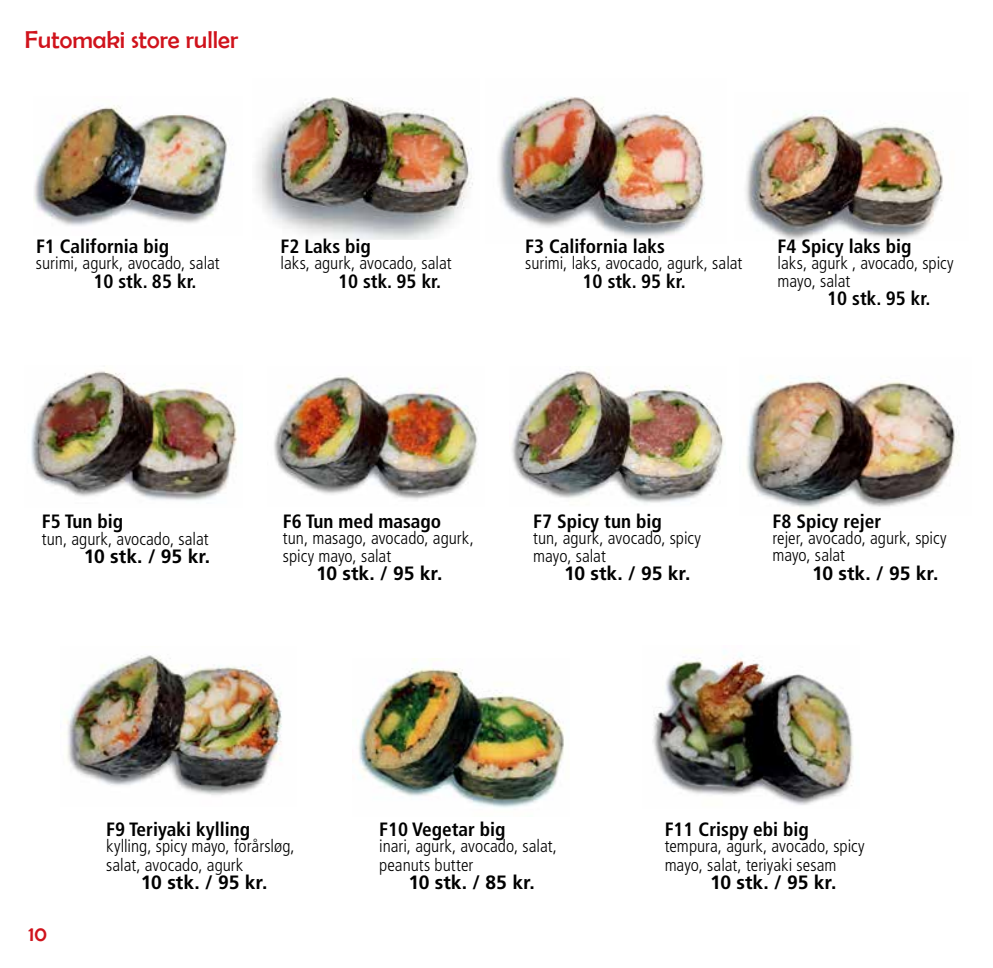
<style>
.page{position:relative;width:993px;height:968px;background:#fff}
.page>*{position:absolute;margin:0;border:0;box-sizing:border-box;transform-origin:0 0}
.t1{font:24.5px "Berlin Sans FB";color:#d0131c}
.t2{font:21px "Berlin Sans FB";color:#d0131c}
.t3{font:700 condensed 19.25px "Frutiger LT Std";color:#000}
.t4{font:700 19.25px "Frutiger LT Std";color:#000}
.t5{font:300 condensed 17.5px/18.4px "Frutiger LT Std";color:#000}
</style>
<div class="page">
<img style="left:33px;top:105px;width:196px;height:121px">
<img style="left:256px;top:97px;width:217px;height:143px">
<img style="left:498px;top:96px;width:207px;height:142px">
<img style="left:745px;top:110px;width:199px;height:130px">
<img style="left:31px;top:371px;width:206px;height:130px">
<img style="left:274px;top:375px;width:204px;height:125px">
<img style="left:511px;top:369px;width:213px;height:134px">
<img style="left:746px;top:375px;width:213px;height:133px">
<img style="left:66px;top:655px;width:216px;height:140px">
<img style="left:358px;top:658px;width:206px;height:150px">
<img style="left:652px;top:651px;width:202px;height:154px">
<h1 class="t1" style="left:25px;top:26px;width:215px">Futomaki store ruller</h1>
<p class="t3" style="left:36px;top:234px;width:135px">F1 California big</p>
<p class="t5" style="left:36px;top:254px;width:185px">surimi, agurk, avocado, salat</p>
<p class="t3" style="left:93px;top:269px;width:105px">10 stk. 85 kr.</p>
<p class="t3" style="left:280px;top:234px;width:92px">F2 Laks big</p>
<p class="t5" style="left:280px;top:254px;width:172px">laks, agurk, avocado, salat</p>
<p class="t3" style="left:338px;top:269px;width:105px">10 stk. 95 kr.</p>
<p class="t3" style="left:525px;top:234px;width:141px">F3 California laks</p>
<p class="t5" style="left:525px;top:254px;width:218px">surimi, laks, avocado, agurk, salat</p>
<p class="t3" style="left:582px;top:269px;width:105px">10 stk. 95 kr.</p>
<p class="t3" style="left:777px;top:234px;width:135px">F4 Spicy laks big</p>
<p class="t5" style="left:777px;top:253px;width:177px">laks, agurk , avocado, spicy mayo, salat</p>
<p class="t3" style="left:827px;top:287px;width:105px">10 stk. 95 kr.</p>
<p class="t3" style="left:42px;top:509px;width:83px">F5 Tun big</p>
<p class="t5" style="left:42px;top:529px;width:168px">tun, agurk, avocado, salat</p>
<p class="t4" style="left:84px;top:544px;width:128px">10 stk. / 95 kr.</p>
<p class="t3" style="left:283px;top:509px;width:160px">F6 Tun med masago</p>
<p class="t5" style="left:283px;top:528px;width:192px">tun, masago, avocado, agurk, spicy mayo, salat</p>
<p class="t4" style="left:316px;top:562px;width:128px">10 stk. / 95 kr.</p>
<p class="t3" style="left:533px;top:509px;width:130px">F7 Spicy tun big</p>
<p class="t5" style="left:533px;top:528px;width:169px">tun, agurk, avocado, spicy mayo, salat</p>
<p class="t4" style="left:564px;top:562px;width:128px">10 stk. / 95 kr.</p>
<p class="t3" style="left:772px;top:509px;width:110px">F8 Spicy rejer</p>
<p class="t5" style="left:772px;top:529px;width:176px;line-height:17.5px">rejer, avocado, agurk, spicy mayo, salat</p>
<p class="t4" style="left:811px;top:562px;width:128px">10 stk. / 95 kr.</p>
<p class="t2" style="left:29px;top:921px;width:20px">10</p>
<p class="t3" style="left:106px;top:818px;width:145px">F9 Teriyaki kylling</p>
<p class="t5" style="left:106px;top:837px;width:190px">kylling, spicy mayo, forårsløg, salat, avocado, agurk</p>
<p class="t4" style="left:141px;top:870px;width:128px">10 stk. / 95 kr.</p>
<p class="t3" style="left:379px;top:818px;width:128px">F10 Vegetar big</p>
<p class="t5" style="left:379px;top:837px;width:179px">inari, agurk, avocado, salat, peanuts butter</p>
<p class="t4" style="left:408px;top:870px;width:128px">10 stk. / 85 kr.</p>
<p class="t3" style="left:664px;top:818px;width:146px">F11 Crispy ebi big</p>
<p class="t5" style="left:664px;top:837px;width:201px">tempura, agurk, avocado, spicy mayo, salat, teriyaki sesam</p>
<p class="t4" style="left:709px;top:870px;width:128px">10 stk. / 95 kr.</p>
</div>
